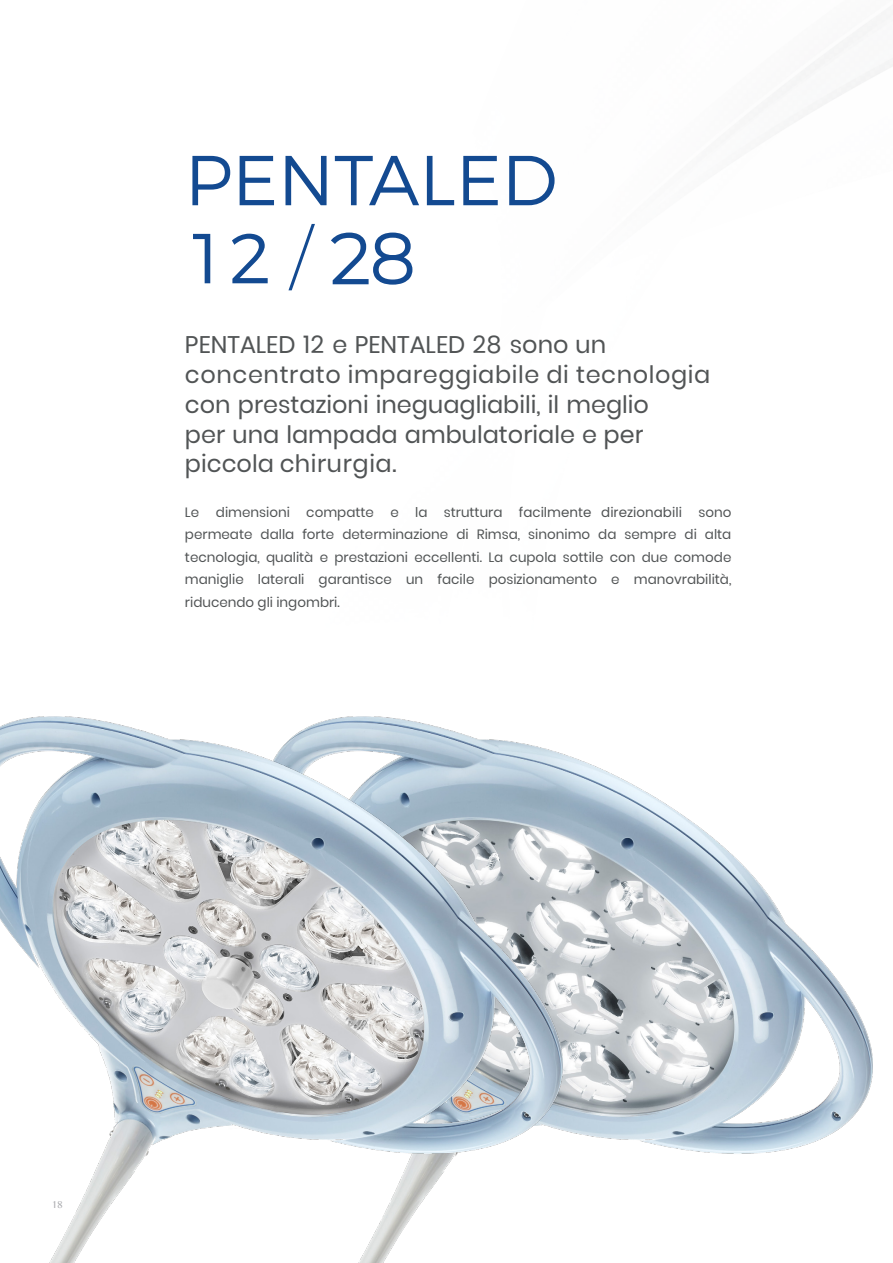
<style>
.page{position:relative;width:893px;height:1263px;background:#fff}
.page>*{position:absolute;margin:0;border:0;box-sizing:border-box;transform-origin:0 0}
.t1{font:300 70.5px/78px "Montserrat";color:#134a91}
.t2{font:24px/29.7px "Poppins";color:#515455}
.t3{font:13.5px/22.5px "Poppins";color:#515455;text-align:justify}
.t4{font:10.5px "Malayalam MN";color:#a8a9ad}
</style>
<div class="page">
<img style="left:562px;top:753px;width:310px;height:401px">
<img style="left:0;top:716px;width:562px;height:547px">
<h1 class="t1" style="left:185px;top:135px;width:374px">PENTALED<br>12 / 28</h1>
<h2 class="t2" style="left:185px;top:330px;width:527px">PENTALED 12 e PENTALED 28 sono un concentrato impareggiabile di tecnologia con prestazioni ineguagliabili, il meglio<br>per una lampada ambulatoriale e per piccola chirurgia.</h2>
<p class="t3" style="left:185px;top:501px;width:548px">Le dimensioni compatte e la struttura facilmente direzionabili sono permeate dalla forte determinazione di Rimsa, sinonimo da sempre di alta tecnologia, qualità e prestazioni eccellenti. La cupola sottile con due comode maniglie laterali garantisce un facile posizionamento e manovrabilità, riducendo gli ingombri.</p>
<p class="t4" style="left:51px;top:1199px;width:13px">18</p>
</div>
